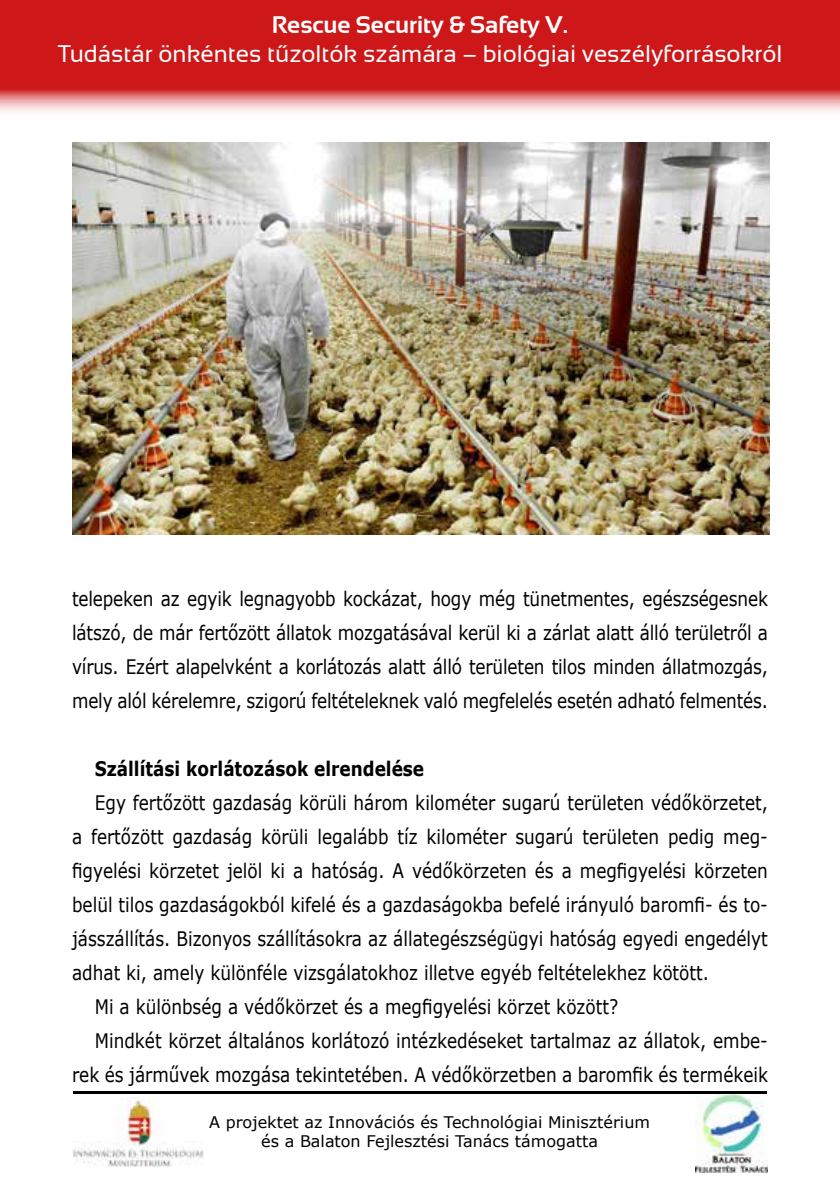
<style>
.page{position:relative;width:840px;height:1191px;background:#fff}
.page>*{position:absolute;margin:0;border:0;box-sizing:border-box;transform-origin:0 0}
.t1{font:24px "Sansation";color:#fff}
.t2{font:700 24px "Sansation";color:#fff}
.t3{font:20px/34px "Verdana";color:#000;text-align:justify;scale:.84 1}
.t4{font:700 20px "Verdana";color:#000;scale:.84 1}
.t5{font:16px/19.2px "Verdana";color:#000;text-align:center}
</style>
<div class="page">
<img style="left:695px;top:1091px;width:72px;height:81px">
<img style="left:73px;top:1097px;width:130px;height:69px">
<hr style="left:73px;top:1091px;width:693px;height:2px;background:#000">
<svg style="left:0;top:0;width:839px;height:112px;background:#d23234"></svg>
<img style="left:72px;top:142px;width:696px;height:392px">
<p class="t2" style="left:271px;top:12px;width:298px">Rescue Security &amp; Safety V.</p>
<p class="t1" style="left:58px;top:40px;width:726px">Tudástár önkéntes tűzoltók számára – biológiai veszélyforrásokról</p>
<p class="t3" style="left:72px;top:581px;width:829px">telepeken az egyik legnagyobb kockázat, hogy még tünetmentes, egészségesnek látszó, de már fertőzött állatok mozgatásával kerül ki a zárlat alatt álló területről a vírus. Ezért alapelvként a korlátozás alatt álló területen tilos minden állatmozgás, mely alól kérelemre, szigorú feltételeknek való megfelelés esetén adható felmentés.</p>
<p class="t4" style="left:95px;top:754px;width:393px">Szállítási korlátozások elrendelése</p>
<p class="t3" style="left:95px;top:785px;width:802px">Egy fertőzött gazdaság körüli három kilométer sugarú területen védőkörzetet,</p>
<p class="t3" style="left:72px;top:819px;width:829px">a fertőzött gazdaság körüli legalább tíz kilométer sugarú területen pedig meg-</p>
<p class="t3" style="left:72px;top:853px;width:829px">figyelési körzetet jelöl ki a hatóság. A védőkörzeten és a megfigyelési körzeten</p>
<p class="t3" style="left:72px;top:887px;width:829px">belül tilos gazdaságokból kifelé és a gazdaságokba befelé irányuló baromfi- és to-</p>
<p class="t3" style="left:72px;top:921px;width:829px">jásszállítás. Bizonyos szállításokra az állategészségügyi hatóság egyedi engedélyt</p>
<p class="t3" style="left:72px;top:955px;width:759px">adhat ki, amely különféle vizsgálatokhoz illetve egyéb feltételekhez kötött.</p>
<p class="t3" style="left:95px;top:989px;width:624px">Mi a különbség a védőkörzet és a megfigyelési körzet között?</p>
<p class="t3" style="left:95px;top:1023px;width:802px">Mindkét körzet általános korlátozó intézkedéseket tartalmaz az állatok, embe-</p>
<p class="t3" style="left:72px;top:1057px;width:829px">rek és járművek mozgása tekintetében. A védőkörzetben a baromfik és termékeik</p>
<p class="t5" style="left:209px;top:1112px;width:442px">A projektet az Innovációs és Technológiai Minisztérium és a Balaton Fejlesztési Tanács támogatta</p>
</div>
